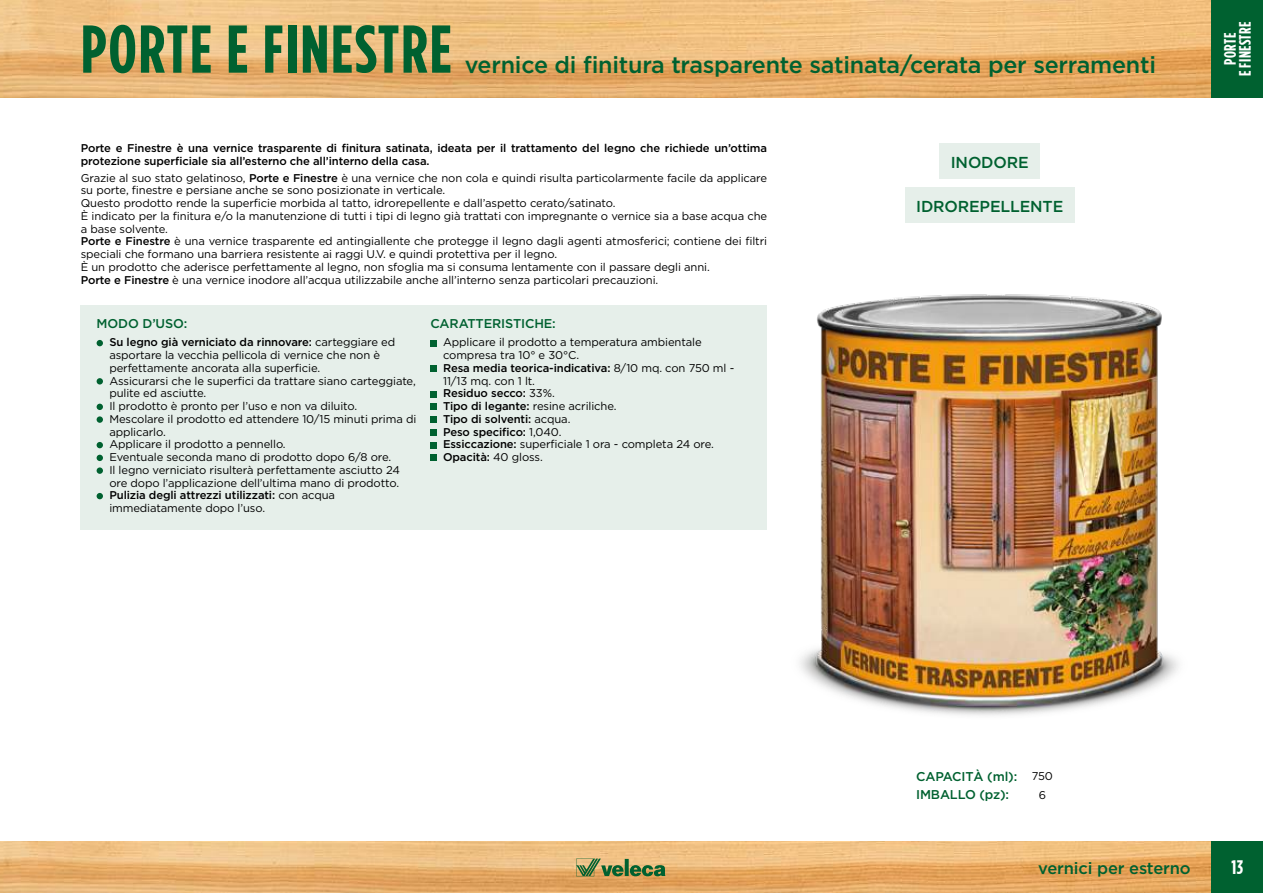
<style>
.page{position:relative;width:1263px;height:893px;background:#fff}
.page>*{position:absolute;margin:0;border:0;box-sizing:border-box;transform-origin:0 0}
.t1{font:700 67.5px "Gotham Condensed";letter-spacing:.025em;color:#006130}
.t2{font:500 23.25px "Gotham";letter-spacing:-.01em;color:#006130}
.t3{font:700 19.5px "Gotham Condensed";color:#fff}
.t4{font:500 16.5px "Gotham";letter-spacing:-.01em;color:#006130}
.t5{font:700 16.5px/15px "Gotham Condensed";letter-spacing:.025em;color:#fff;text-align:center}
.t6{font:500 15.9px "Gotham";letter-spacing:-.01em;color:#006130}
.t7{font:500 12.75px/18.6px "Gotham";letter-spacing:-.01em;color:#006130}
.t8{font:11.25px/12.8px "Gotham";letter-spacing:-.01em;color:#000}
.t9{font:500 11.25px/12.8px "Gotham";letter-spacing:-.01em;color:#000}
.s1{font-weight:500}
</style>
<div class="page">
<img style="left:0;top:842px;width:1212px;height:51px">
<img style="left:0;top:0;width:1212px;height:98px">
<div style="left:1212px;top:0;width:51px;height:98px;background:#006130"></div>
<div style="left:1212px;top:842px;width:51px;height:51px;background:#006130"></div>
<img style="left:800px;top:294px;width:379px;height:422px">
<svg style="left:576px;top:859px;width:89px;height:17px;background:#89945b"></svg>
<div style="left:81px;top:305px;width:686px;height:224px;background:#e6efea"></div>
<svg style="left:97px;top:340px;width:6px;height:6px"></svg>
<svg style="left:97px;top:404px;width:6px;height:6px"></svg>
<div style="left:97px;top:416px;width:6px;height:7px;background:#006130;border-radius:50%"></div>
<svg style="left:97px;top:378px;width:6px;height:6px"></svg>
<svg style="left:97px;top:442px;width:6px;height:6px"></svg>
<svg style="left:97px;top:455px;width:6px;height:6px"></svg>
<div style="left:97px;top:467px;width:6px;height:7px;background:#006130;border-radius:50%"></div>
<svg style="left:97px;top:493px;width:6px;height:6px"></svg>
<div style="left:430px;top:340px;width:7px;height:6px;background:#006130"></div>
<div style="left:430px;top:365px;width:7px;height:7px;background:#006130"></div>
<div style="left:430px;top:391px;width:7px;height:6px;background:#006130"></div>
<div style="left:430px;top:404px;width:7px;height:6px;background:#006130"></div>
<div style="left:430px;top:416px;width:7px;height:7px;background:#006130"></div>
<div style="left:430px;top:429px;width:7px;height:7px;background:#006130"></div>
<div style="left:430px;top:442px;width:7px;height:6px;background:#006130"></div>
<div style="left:430px;top:455px;width:7px;height:6px;background:#006130"></div>
<div style="left:939px;top:143px;width:101px;height:36px;background:#e6efea"></div>
<div style="left:905px;top:187px;width:169px;height:36px;background:#e6efea"></div>
<h1 class="t1" style="left:81px;top:10px;width:373px">PORTE E FINESTRE</h1>
<h2 class="t2" style="left:465px;top:54px;width:693px">vernice di initura trasparente satinata/cerata per serramenti</h2>
<p class="t9" style="left:81px;top:143px;width:688px">Porte e Finestre è una vernice trasparente di initura satinata, ideata per il trattamento del legno che richiede un’ottima protezione supericiale sia all’esterno che all’interno della casa.</p>
<p class="t8" style="left:81px;top:172px;width:688px">Grazie al suo stato gelatinoso, <span class="s1">Porte e Finestre</span> è una vernice che non cola e quindi risulta particolarmente facile da applicare su porte, inestre e persiane anche se sono posizionate in verticale.<br>Questo prodotto rende la supericie morbida al tatto, idrorepellente e dall’aspetto cerato/satinato.<br>È indicato per la initura e/o la manutenzione di tutti i tipi di legno già trattati con impregnante o vernice sia a base acqua che a base solvente.<br><span class="s1">Porte e Finestre</span> è una vernice trasparente ed antingiallente che protegge il legno dagli agenti atmosferici; contiene dei iltri speciali che formano una barriera resistente ai raggi U.V. e quindi protettiva per il legno.<br>È un prodotto che aderisce perfettamente al legno, non sfoglia ma si consuma lentamente con il passare degli anni.<br><span class="s1">Porte e Finestre</span> è una vernice inodore all’acqua utilizzabile anche all’interno senza particolari precauzioni.</p>
<p class="t7" style="left:97px;top:315px;width:92px">MODO D’USO:</p>
<p class="t8" style="left:109px;top:336px;width:308px"><span class="s1">Su legno già verniciato da rinnovare:</span> carteggiare ed asportare la vecchia pellicola di vernice che non è perfettamente ancorata alla supericie.<br>Assicurarsi che le superici da trattare siano carteggiate, pulite ed asciutte.<br>Il prodotto è pronto per l’uso e non va diluito.<br>Mescolare il prodotto ed attendere 10/15 minuti prima di applicarlo.<br>Applicare il prodotto a pennello.<br>Eventuale seconda mano di prodotto dopo 6/8 ore.<br>Il legno verniciato risulterà perfettamente asciutto 24 ore dopo l’applicazione dell’ultima mano di prodotto.<br><span class="s1">Pulizia degli attrezzi utilizzati:</span> con acqua immediatamente dopo l’uso.</p>
<p class="t7" style="left:430px;top:315px;width:127px">CARATTERISTICHE:</p>
<p class="t8" style="left:443px;top:336px;width:293px">Applicare il prodotto a temperatura ambientale compresa tra 10° e 30°C.<br><span class="s1">Resa media teorica-indicativa:</span> 8/10 mq. con 750 ml -<br>11/13 mq. con 1 lt.<br><span class="s1">Residuo secco:</span> 33%.<br><span class="s1">Tipo di legante:</span> resine acriliche.<br><span class="s1">Tipo di solventi:</span> acqua.<br><span class="s1">Peso speciico:</span> 1,040.<br><span class="s1">Essiccazione:</span> supericiale 1 ora - completa 24 ore.<br><span class="s1">Opacità:</span> 40 gloss.</p>
<h3 class="t6" style="left:951px;top:155px;width:79px">INODORE</h3>
<h3 class="t6" style="left:916px;top:199px;width:149px">IDROREPELLENTE</h3>
<h3 class="t5" style="left:1222px;top:76px;width:57px;rotate:-90deg">PORTE<br>E FINESTRE</h3>
<p class="t7" style="left:916px;top:767px;width:103px">CAPACITÀ (ml):<br>IMBALLO (pz):</p>
<p class="t8" style="left:1032px;top:767px;width:23px;line-height:18.6px;text-align:center">750<br>6</p>
<h3 class="t4" style="left:1038px;top:861px;width:154px">vernici per esterno</h3>
<h3 class="t3" style="left:1231px;top:856px;width:13px">13</h3>
</div>
